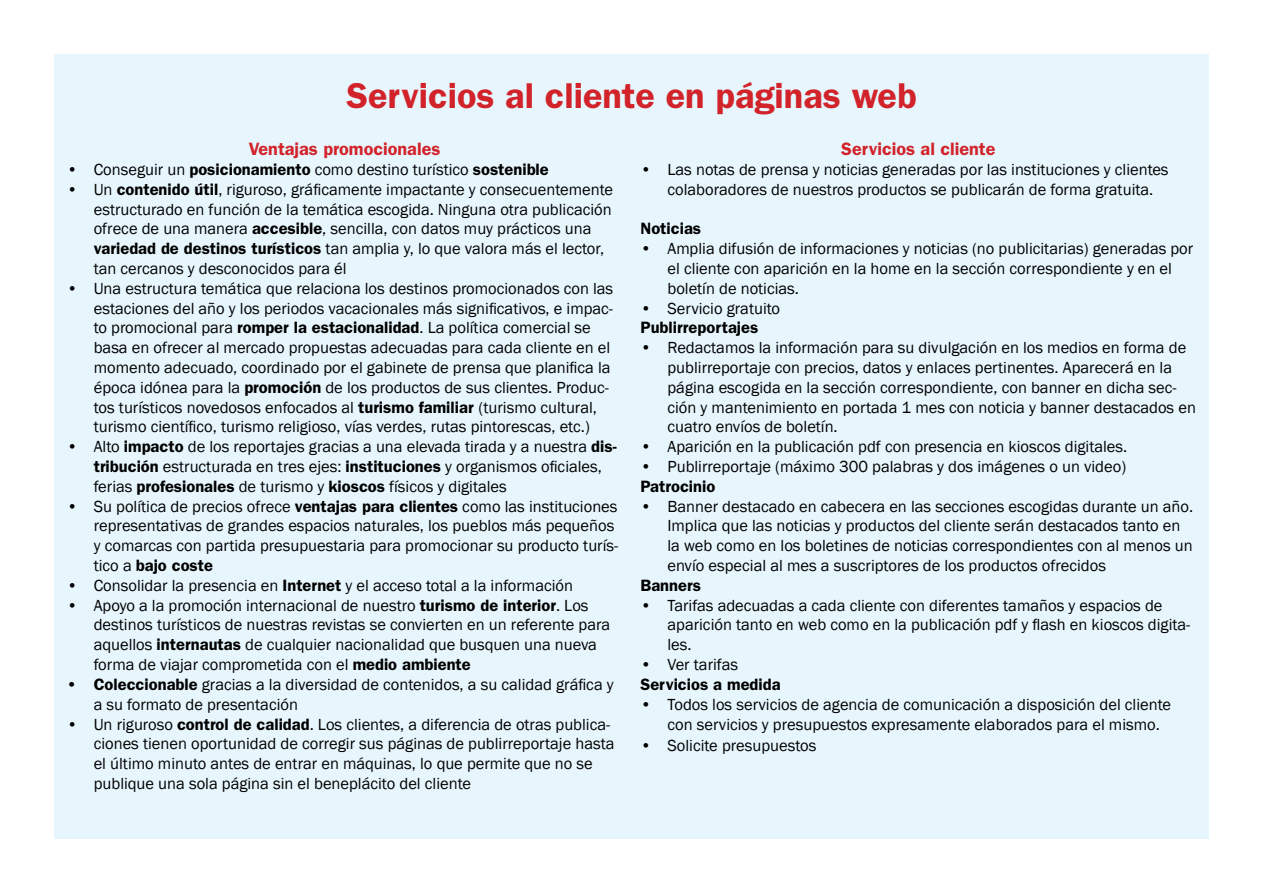
<style>
.page{position:relative;width:1263px;height:893px;background:#fff}
.page>*{position:absolute;margin:0;border:0;box-sizing:border-box;transform-origin:0 0}
.t1{font:600 36px "Franklin Gothic";color:#d2232a}
.t2{font:600 18px "Franklin Gothic";color:#d2232a}
.t3{font:16.5px/19.8px "Franklin Gothic";color:#000}
.t4{font:600 16.5px "Franklin Gothic";color:#000}
.s1{font-weight:600}
</style>
<div class="page">
<div style="left:54px;top:54px;width:1155px;height:785px;background:#e7f6fd"></div>
<h1 class="t1" style="left:346px;top:74px;width:571px">Servicios al cliente en páginas web</h1>
<p class="t2" style="left:249px;top:138px;width:193px">Ventajas promocionales</p>
<p class="t3" style="left:67px;top:160px;width:483px">• Conseguir un <span class="s1">posicionamiento</span> como destino turístico <span class="s1">sostenible</span></p>
<p class="t3" style="left:94px;top:180px;width:521px;text-indent:-27px">• Un <span class="s1">contenido útil</span>, riguroso, gráficamente impactante y consecuentemente estructurado en función de la temática escogida. Ninguna otra publicación ofrece de una manera <span class="s1">accesible</span>, sencilla, con datos muy prácticos una <span class="s1">variedad de destinos turísticos</span> tan amplia y, lo que valora más el lector, tan cercanos y desconocidos para él</p>
<p class="t3" style="left:94px;top:279px;width:521px;text-indent:-27px">• Una estructura temática que relaciona los destinos promocionados con las estaciones del año y los periodos vacacionales más significativos, e impac&shy;to promocional para <span class="s1">romper la estacionalidad</span>. La política comercial se basa en ofrecer al mercado propuestas adecuadas para cada cliente en el momento adecuado, coordinado por el gabinete de prensa que planifica la época idónea para la <span class="s1">promoción</span> de los productos de sus clientes. Produc&shy;tos turísticos novedosos enfocados al <span class="s1">turismo familiar</span> (turismo cultural, turismo científico, turismo religioso, vías verdes, rutas pintorescas, etc.)</p>
<p class="t3" style="left:94px;top:437px;width:524px;text-indent:-27px">• Alto <span class="s1">impacto</span> de los reportajes gracias a una elevada tirada y a nuestra <span class="s1">dis&shy;tribución</span> estructurada en tres ejes: <span class="s1">instituciones</span> y organismos oficiales, ferias <span class="s1">profesionales</span> de turismo y <span class="s1">kioscos</span> físicos y digitales</p>
<p class="t3" style="left:94px;top:497px;width:526px;text-indent:-27px">• Su política de precios ofrece <span class="s1">ventajas para clientes</span> como las instituciones representativas de grandes espacios naturales, los pueblos más pequeños y comarcas con partida presupuestaria para promocionar su producto turís&shy;tico a <span class="s1">bajo coste</span></p>
<p class="t3" style="left:67px;top:576px;width:508px">• Consolidar la presencia en <span class="s1">Internet</span> y el acceso total a la información</p>
<p class="t3" style="left:94px;top:596px;width:518px;text-indent:-27px">• Apoyo a la promoción internacional de nuestro <span class="s1">turismo de interior</span>. Los destinos turísticos de nuestras revistas se convierten en un referente para aquellos <span class="s1">internautas</span> de cualquier nacionalidad que busquen una nueva forma de viajar comprometida con el <span class="s1">medio ambiente</span></p>
<p class="t3" style="left:94px;top:675px;width:521px;text-indent:-27px"><span class="s1">• Coleccionable</span> gracias a la diversidad de contenidos, a su calidad gráfica y a su formato de presentación</p>
<p class="t3" style="left:94px;top:714px;width:522px;text-indent:-27px">• Un riguroso <span class="s1">control de calidad</span>. Los clientes, a diferencia de otras publica&shy;ciones tienen oportunidad de corregir sus páginas de publirreportaje hasta el último minuto antes de entrar en máquinas, lo que permite que no se publique una sola página sin el beneplácito del cliente</p>
<p class="t2" style="left:841px;top:138px;width:156px">Servicios al cliente</p>
<p class="t3" style="left:667px;top:160px;width:503px;text-indent:-27px">• Las notas de prensa y noticias generadas por las instituciones y clientes colaboradores de nuestros productos se publicarán de forma gratuita.</p>
<p class="t4" style="left:640px;top:219px;width:62px">Noticias</p>
<p class="t3" style="left:667px;top:239px;width:527px;text-indent:-27px">• Amplia difusión de informaciones y noticias (no publicitarias) generadas por el cliente con aparición en la home en la sección correspondiente y en el boletín de noticias.</p>
<p class="t3" style="left:640px;top:299px;width:141px">• Servicio gratuito</p>
<p class="t4" style="left:640px;top:318px;width:119px">Publirreportajes</p>
<p class="t3" style="left:667px;top:338px;width:530px;text-indent:-27px">• Redactamos la información para su divulgación en los medios en forma de publirreportaje con precios, datos y enlaces pertinentes. Aparecerá en la página escogida en la sección correspondiente, con banner en dicha sec&shy;ción y mantenimiento en portada 1 mes con noticia y banner destacados en cuatro envíos de boletín.</p>
<p class="t3" style="left:640px;top:437px;width:488px">• Aparición en la publicación pdf con presencia en kioscos digitales.</p>
<p class="t3" style="left:640px;top:457px;width:487px">• Publirreportaje (máximo 300 palabras y dos imágenes o un video)</p>
<p class="t4" style="left:640px;top:476px;width:76px">Patrocinio</p>
<p class="t3" style="left:667px;top:497px;width:527px;text-indent:-27px">• Banner destacado en cabecera en las secciones escogidas durante un año.<br>Implica que las noticias y productos del cliente serán destacados tanto en la web como en los boletines de noticias correspondientes con al menos un envío especial al mes a suscriptores de los productos ofrecidos</p>
<p class="t4" style="left:640px;top:575px;width:62px">Banners</p>
<p class="t3" style="left:667px;top:596px;width:524px;text-indent:-27px">• Tarifas adecuadas a cada cliente con diferentes tamaños y espacios de aparición tanto en web como en la publicación pdf y flash en kioscos digita&shy;les.</p>
<p class="t3" style="left:640px;top:655px;width:99px">• Ver tarifas</p>
<p class="t4" style="left:640px;top:674px;width:142px">Servicios a medida</p>
<p class="t3" style="left:667px;top:695px;width:505px;text-indent:-27px">• Todos los servicios de agencia de comunicación a disposición del cliente con servicios y presupuestos expresamente elaborados para el mismo.</p>
<p class="t3" style="left:640px;top:736px;width:178px">• Solicite presupuestos</p>
</div>
